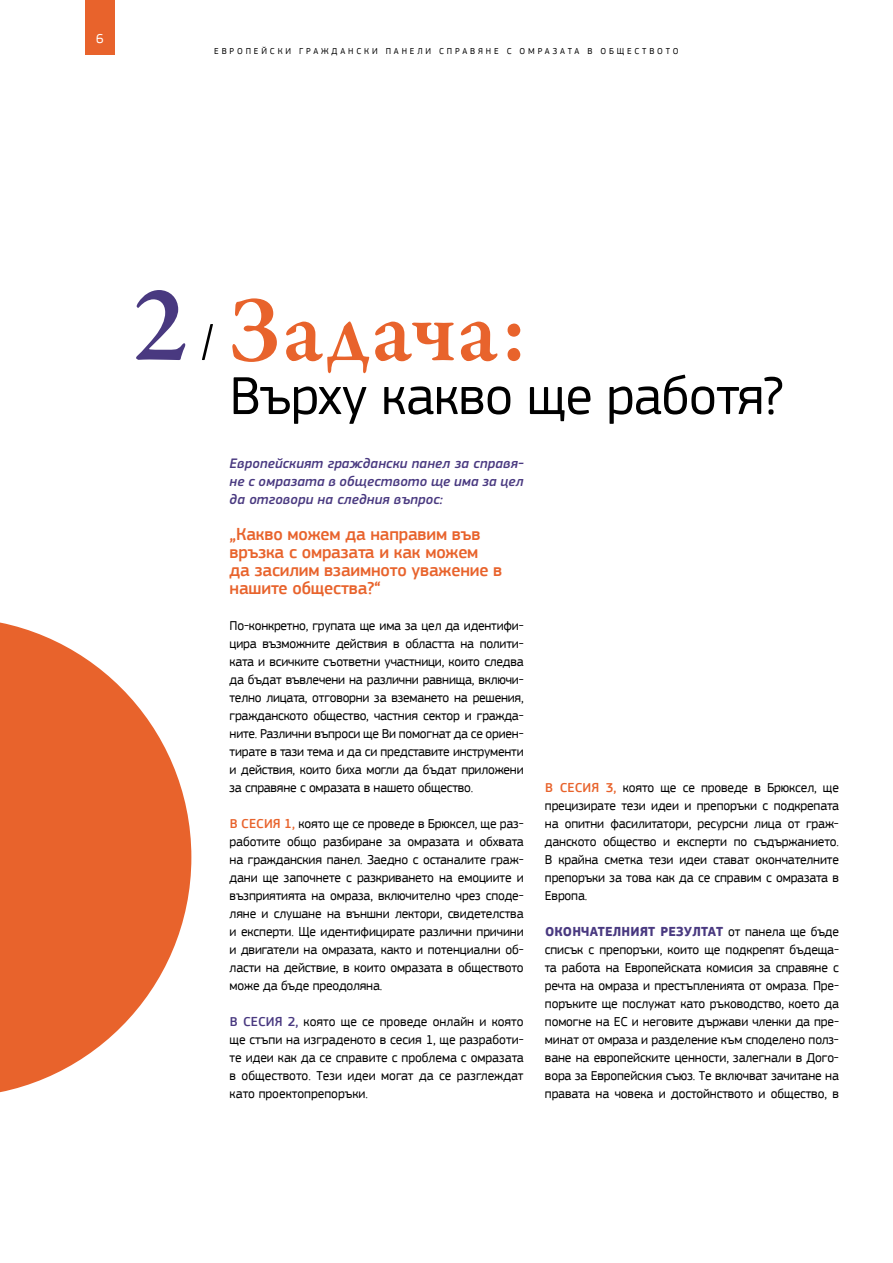
<style>
.page{position:relative;width:893px;height:1263px;background:#fff}
.page>*{position:absolute;margin:0;border:0;box-sizing:border-box;transform-origin:0 0}
.t1{font:600 94.5px "Garamond Premr Pro";letter-spacing:.02em;color:#e8632c}
.t2{font:55.5px "EC Square Sans Pro";letter-spacing:-.01em;color:#000}
.t3{font:500 18px/18px "EC Square Sans Pro";letter-spacing:-.01em;color:#e8632c}
.t4{font:italic 500 14.25px/18px "EC Square Sans Pro";letter-spacing:.01em;color:#493980;text-align:justify}
.t5{font:13.5px/18px "EC Square Sans Pro";letter-spacing:-.01em;color:#000;text-align:justify}
.t6{font:13.5px "EC Square Sans Pro";color:#fff}
.t7{font:9px "EC Square Sans Pro";letter-spacing:.32em;color:#000}
.s1{font-weight:500;color:#e8632c}
.s2{font-weight:500;color:#493980}
.s3{font-weight:700;color:#493980}
</style>
<div class="page">
<div style="left:85px;top:0;width:30px;height:54px;background:#e8632c"></div>
<svg style="left:202px;top:324px;width:11px;height:36px"></svg>
<svg style="left:136px;top:290px;width:50px;height:70px"></svg>
<svg style="left:0;top:622px;width:191px;height:471px;fill:#e8632c"></svg>
<p class="t6" style="left:96px;top:30px;width:9px">6</p>
<p class="t7" style="left:214px;top:46px;width:466px">ЕВРОПЕЙСКИ ГРАЖДАНСКИ ПАНЕЛИ СПРАВЯНЕ С ОМРАЗАТА В ОБЩЕСТВОТО</p>
<h1 class="t1" style="left:230px;top:273px;width:300px">Задача:</h1>
<h2 class="t2" style="left:230px;top:363px;width:555px">Върху какво ще работя?</h2>
<p class="t4" style="left:230px;top:455px;width:296px">Европейският граждански панел за справя&shy;не с омразата в обществото ще има за цел да отговори на следния въпрос:</p>
<h3 class="t3" style="left:230px;top:525px;width:274px">„Какво можем да направим във връзка с омразата и как можем да засилим взаимното уважение в нашите общества?“</h3>
<p class="t5" style="left:230px;top:617px;width:296px">По-конкретно, групата ще има за цел да идентифи&shy;цира възможните действия в областта на полити&shy;ката и всичките съответни участници, които следва да бъдат въвлечени на различни равнища, включи&shy;телно лицата, отговорни за вземането на решения, гражданското общество, частния сектор и гражда&shy;ните. Различни въпроси ще Ви помогнат да се ориен&shy;тирате в тази тема и да си представите инструменти и действия, които биха могли да бъдат приложени за справяне с омразата в нашето общество.</p>
<p class="t5" style="left:230px;top:815px;width:296px"><span class="s1">В СЕСИЯ 1,</span> която ще се проведе в Брюксел, ще раз&shy;работите общо разбиране за омразата и обхвата на гражданския панел. Заедно с останалите граж&shy;дани ще започнете с разкриването на емоциите и възприятията на омраза, включително чрез споде&shy;ляне и слушане на външни лектори, свидетелства и експерти. Ще идентифицирате различни причини и двигатели на омразата, както и потенциални об&shy;ласти на действие, в които омразата в обществото може да бъде преодоляна.</p>
<p class="t5" style="left:230px;top:1013px;width:296px"><span class="s2">В СЕСИЯ 2,</span> която ще се проведе онлайн и която ще стъпи на изграденото в сесия 1, ще разработи&shy;те идеи как да се справите с проблема с омразата в обществото. Тези идеи могат да се разглеждат като проектопрепоръки.</p>
<p class="t5" style="left:545px;top:779px;width:296px"><span class="s1">В СЕСИЯ 3,</span> която ще се проведе в Брюксел, ще прецизирате тези идеи и препоръки с подкрепата на опитни фасилитатори, ресурсни лица от граж&shy;данското общество и експерти по съдържанието.<br>В крайна сметка тези идеи стават окончателните препоръки за това как да се справим с омразата в Европа.</p>
<p class="t5" style="left:545px;top:923px;width:296px"><span class="s3">ОКОНЧАТЕЛНИЯТ РЕЗУЛТАТ</span> от панела ще бъде списък с препоръки, които ще подкрепят бъдеща&shy;та работа на Европейската комисия за справяне с речта на омраза и престъпленията от омраза. Пре&shy;поръките ще послужат като ръководство, което да помогне на ЕС и неговите държави членки да пре&shy;минат от омраза и разделение към споделено полз&shy;ване на европейските ценности, залегнали в Дого&shy;вора за Европейския съюз. Те включват зачитане на правата на човека и достойнството и общество, в</p>
</div>
